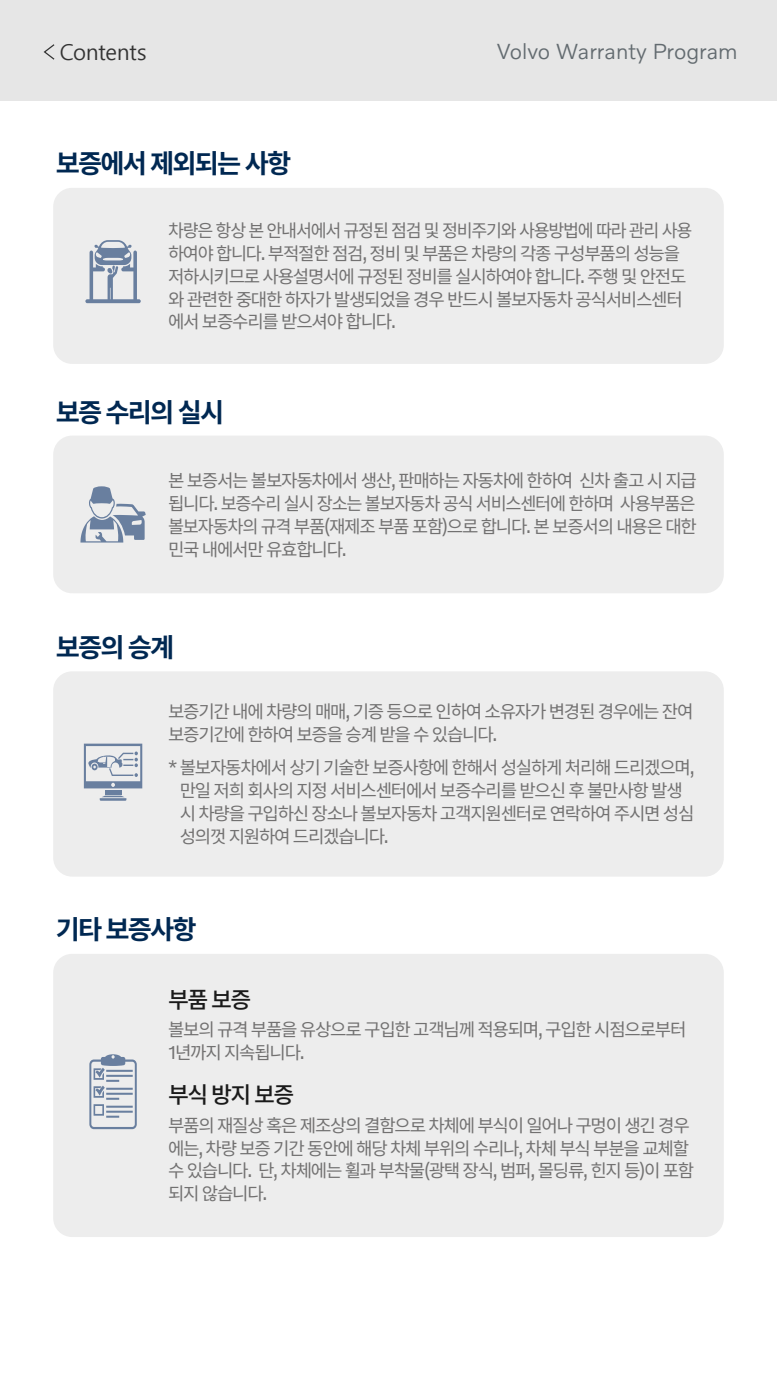
<style>
.page{position:relative;width:777px;height:1380px;background:#fff}
.page>*{position:absolute;margin:0;border:0;box-sizing:border-box;transform-origin:0 0}
.t1{font:700 26.25px "Noto Sans CJ Kkr";letter-spacing:-.07em;color:#002852}
.t2{font:500 22.69px "Noto Sans CJ Kkr";letter-spacing:-.07em;color:#1a1a1a}
.t3{font:300 22.06px "Volvo Novum";color:#636b70}
.t4{font:21.88px "Malgun Gothic";letter-spacing:-.015em;color:#333}
.t5{font:17.81px/22.9px "Noto Sans CJ Kkr";letter-spacing:-.07em;color:#727171}
.s1{font-family:"Volvo Novum";font-size:18.75px}
</style>
<div class="page">
<div style="left:0;top:0;width:776px;height:100px;background:#e6e6e6"></div>
<svg style="left:43px;top:44px;width:12px;height:16px"></svg>
<div style="left:53px;top:188px;width:670px;height:176px;background:#ededed;border-radius:19px"></div>
<div style="left:53px;top:436px;width:670px;height:157px;background:#ededed;border-radius:19px"></div>
<div style="left:53px;top:671px;width:670px;height:206px;background:#ededed;border-radius:19px"></div>
<div style="left:53px;top:954px;width:670px;height:283px;background:#ededed;border-radius:19px"></div>
<svg style="left:85px;top:240px;width:56px;height:63px"></svg>
<svg style="left:80px;top:486px;width:66px;height:57px"></svg>
<svg style="left:89px;top:1054px;width:48px;height:75px"></svg>
<svg style="left:99px;top:796px;width:28px;height:5px"></svg>
<hr style="left:105px;top:790px;width:16px;height:4px;background:#697f9f">
<svg style="left:84px;top:744px;width:58px;height:44px"></svg>
<p class="t4" style="left:60px;top:40px;width:88px">Contents</p>
<p class="t3" style="left:496px;top:37px;width:242px">Volvo Warranty Program</p>
<h1 class="t1" style="left:56px;top:148px;width:237px">보증에서 제외되는 사항</h1>
<p class="t5" style="left:168px;top:219px;width:525px">차량은 항상 본 안내서에서 규정된 점검 및 정비주기와 사용방법에 따라 관리 사용 하여야 합니다<span class="s1">.</span> 부적절한 점검<span class="s1">,</span> 정비 및 부품은 차량의 각종 구성부품의 성능을 저하시키므로 사용설명서에 규정된 정비를 실시하여야 합니다<span class="s1">.</span> 주행 및 안전도 와 관련한 중대한 하자가 발생되었을 경우 반드시 볼보자동차 공식서비스센터 에서 보증수리를 받으셔야 합니다<span class="s1">.</span></p>
<h1 class="t1" style="left:56px;top:397px;width:170px">보증 수리의 실시</h1>
<p class="t5" style="left:168px;top:469px;width:530px;text-align:justify">본 보증서는 볼보자동차에서 생산<span class="s1">,</span> 판매하는 자동차에 한하여 신차 출고 시 지급 됩니다<span class="s1">.</span> 보증수리 실시 장소는 볼보자동차 공식 서비스센터에 한하며 사용부품은 볼보자동차의 규격 부품<span class="s1">(</span>재제조 부품 포함<span class="s1">)</span>으로 합니다<span class="s1">.</span> 본 보증서의 내용은 대한 민국 내에서만 유효합니다<span class="s1">.</span></p>
<h1 class="t1" style="left:56px;top:633px;width:120px">보증의 승계</h1>
<p class="t5" style="left:168px;top:701px;width:526px">보증기간 내에 차량의 매매<span class="s1">,</span> 기증 등으로 인하여 소유자가 변경된 경우에는 잔여 보증기간에 한하여 보증을 승계 받을 수 있습니다<span class="s1">.</span></p>
<p class="t5" style="left:180px;top:757px;width:516px;text-indent:-12px"><span class="s1">*</span> 볼보자동차에서 상기 기술한 보증사항에 한해서 성실하게 처리해 드리겠으며<span class="s1">, </span>만일 저희 회사의 지정 서비스센터에서 보증수리를 받으신 후 불만사항 발생 시 차량을 구입하신 장소나 볼보자동차 고객지원센터로 연락하여 주시면 성심 성의껏 지원하여 드리겠습니다<span class="s1">.</span></p>
<h1 class="t1" style="left:56px;top:914px;width:142px">기타 보증사항</h1>
<p class="t2" style="left:168px;top:987px;width:85px">부품 보증</p>
<p class="t5" style="left:168px;top:1019px;width:519px">볼보의 규격 부품을 유상으로 구입한 고객님께 적용되며<span class="s1">,</span> 구입한 시점으로부터<br><span class="s1">1</span>년까지 지속됩니다<span class="s1">.</span></p>
<p class="t2" style="left:168px;top:1082px;width:128px">부식 방지 보증</p>
<p class="t5" style="left:168px;top:1114px;width:527px">부품의 재질상 혹은 제조상의 결함으로 차체에 부식이 일어나 구멍이 생긴 경우 에는<span class="s1">,</span> 차량 보증 기간 동안에 해당 차체 부위의 수리나<span class="s1">,</span> 차체 부식 부분을 교체할 수 있습니다<span class="s1">.</span> 단<span class="s1">,</span> 차체에는 휠과 부착물<span class="s1">(</span>광택 장식<span class="s1">,</span> 범퍼<span class="s1">,</span> 몰딩류<span class="s1">,</span> 힌지 등<span class="s1">)</span>이 포함 되지 않습니다<span class="s1">.</span></p>
</div>
